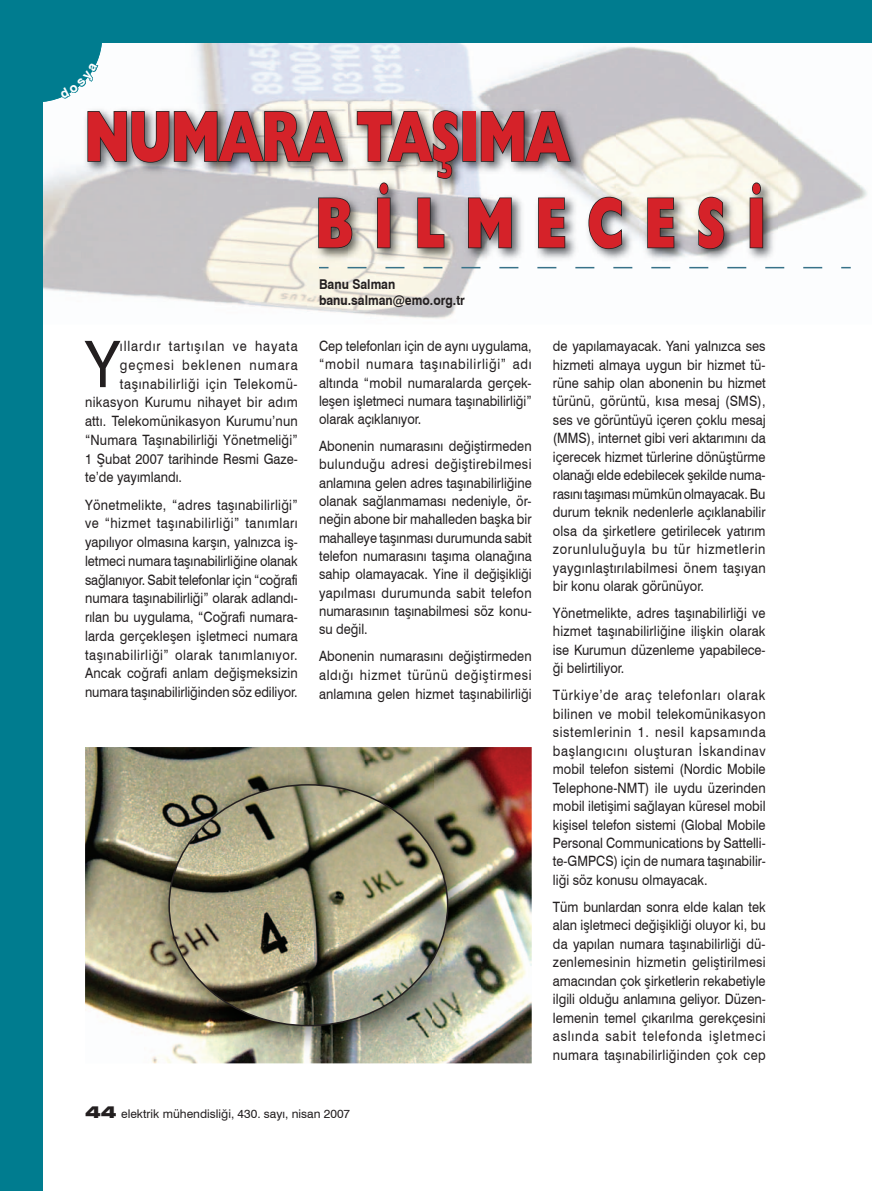
<style>
.page{position:relative;width:872px;height:1191px;background:#fff}
.page>*{position:absolute;margin:0;border:0;box-sizing:border-box;transform-origin:0 0}
.t1{font:800 72px/86.4px "Humanist 521 BT";color:#d52229;scale:.7 1}
.t2{font:64.2px "Swiss 721 BT";color:#231f20;scale:.9 1}
.t3{font:14.25px/18.5px "Swiss 721 BT";letter-spacing:.01em;color:#231f20;text-align:justify;scale:.9 1}
.t4{font:14.25px "Swiss 721 BT";letter-spacing:.07em;color:#231f20;scale:.9 1}
.t5{font:14.25px "Swiss 721 BT";letter-spacing:.045em;color:#231f20;scale:.9 1}
.t6{font:700 13.5px/16.2px "Swiss 721 BT";color:#231f20;scale:.9 1}
.t7{font:12px "Swiss 721 BT";color:#231f20}
.s1{font-weight:900;font-stretch:expanded;font-size:16.5px}
</style>
<div class="page">
<img style="left:43px;top:231px;width:808px;height:88px">
<img style="left:777px;top:120px;width:90px;height:110px">
<img style="left:200px;top:102px;width:555px;height:2px">
<svg style="left:319px;top:267px;width:531px;height:1px"></svg>
<img style="left:82px;top:104px;width:695px;height:159px">
<div style="left:462px;top:111px;width:14px;height:51px;border:2px solid #231f20"></div>
<svg style="left:480px;top:110px;width:92px;height:53px;background:#77767a"></svg>
<svg style="left:87px;top:109px;width:372px;height:140px;background:#aeadab"></svg>
<svg style="left:467px;top:197px;width:45px;height:52px;background:#717074"></svg>
<svg style="left:537px;top:197px;width:29px;height:52px;background:#808083"></svg>
<svg style="left:587px;top:196px;width:36px;height:54px;background:#97989a"></svg>
<svg style="left:646px;top:197px;width:29px;height:52px;background:#767572"></svg>
<svg style="left:697px;top:196px;width:28px;height:54px;background:#82817e"></svg>
<svg style="left:749px;top:182px;width:15px;height:67px"></svg>
<img style="left:85px;top:747px;width:447px;height:316px">
<img style="left:145px;top:760px;width:336px;height:298px">
<img style="left:169px;top:785px;width:278px;height:240px">
<div style="left:0;top:0;width:43px;height:1191px;background:#007c8f"></div>
<svg style="left:43px;top:0;width:829px;height:102px"></svg>
<h1 class="t1" style="left:316px;top:92px;width:644px;text-indent:-231px">NUMARA TAŞIMA<br>BİLMECESİ</h1>
<h2 class="t2" style="left:85px;top:325px;width:40px">Y</h2>
<p class="t4" style="left:120px;top:337px;width:199px">ıllardır tartışılan ve hayata</p>
<p class="t4" style="left:120px;top:356px;width:199px">geçmesi beklenen numara</p>
<p class="t5" style="left:120px;top:375px;width:199px">taşınabilirliği için Telekomü-</p>
<p class="t3" style="left:85px;top:393px;width:238px">nikasyon Kurumu nihayet bir adım</p>
<p class="t3" style="left:85px;top:412px;width:238px">attı. Telekomünikasyon Kurumu’nun</p>
<p class="t3" style="left:85px;top:430px;width:238px">“Numara Taşınabilirliği Yönetmeliği”</p>
<p class="t3" style="left:85px;top:449px;width:238px">1 Şubat 2007 tarihinde Resmi Gaze-</p>
<p class="t3" style="left:85px;top:468px;width:109px">te’de yayımlandı.</p>
<p class="t3" style="left:85px;top:495px;width:238px">Yönetmelikte, “adres taşınabilirliği” ve “hizmet taşınabilirliği” tanımları yapılıyor olmasına karşın, yalnızca iş&shy;letmeci numara taşınabilirliğine olanak sağlanıyor. Sabit telefonlar için “coğrafi numara taşınabilirliği” olarak adlandı&shy;rılan bu uygulama, “Coğrafi numara&shy;larda gerçekleşen işletmeci numara taşınabilirliği” olarak tanımlanıyor.<br>Ancak coğrafi anlam değişmeksizin numara taşınabilirliğinden söz ediliyor.</p>
<p class="t6" style="left:319px;top:276px;width:163px">Banu Salman banu.salman@emo.org.tr</p>
<p class="t3" style="left:319px;top:337px;width:238px">Cep telefonları için de aynı uygulama, “mobil numara taşınabilirliği” adı altında “mobil numaralarda gerçek&shy;leşen işletmeci numara taşınabilirliği” olarak açıklanıyor.</p>
<p class="t3" style="left:319px;top:437px;width:238px">Abonenin numarasını değiştirmeden bulunduğu adresi değiştirebilmesi anlamına gelen adres taşınabilirliğine olanak sağlanmaması nedeniyle, ör&shy;neğin abone bir mahalleden başka bir mahalleye taşınması durumunda sabit telefon numarasını taşıma olanağına sahip olamayacak. Yine il değişikliği yapılması durumunda sabit telefon numarasının taşınabilmesi söz konu&shy;su değil.</p>
<p class="t3" style="left:319px;top:646px;width:238px">Abonenin numarasını değiştirmeden aldığı hizmet türünü değiştirmesi anlamına gelen hizmet taşınabilirliği</p>
<p class="t7" style="left:85px;top:1106px;width:267px"><span class="s1">44</span> elektrik mühendisliği, 430. sayı, nisan 2007</p>
<p class="t3" style="left:553px;top:337px;width:238px">de yapılamayacak. Yani yalnızca ses hizmeti almaya uygun bir hizmet tü&shy;rüne sahip olan abonenin bu hizmet türünü, görüntü, kısa mesaj (SMS), ses ve görüntüyü içeren çoklu mesaj (MMS), internet gibi veri aktarımını da içerecek hizmet türlerine dönüştürme olanağı elde edebilecek şekilde numa&shy;rasını taşıması mümkün olmayacak. Bu durum teknik nedenlerle açıklanabilir olsa da şirketlere getirilecek yatırım zorunluluğuyla bu tür hizmetlerin yaygınlaştırılabilmesi önem taşıyan bir konu olarak görünüyor.</p>
<p class="t3" style="left:553px;top:603px;width:238px">Yönetmelikte, adres taşınabilirliği ve hizmet taşınabilirliğine ilişkin olarak ise Kurumun düzenleme yapabilece&shy;ği belirtiliyor.</p>
<p class="t3" style="left:553px;top:686px;width:238px">Türkiye’de araç telefonları olarak bilinen ve mobil telekomünikasyon sistemlerinin 1. nesil kapsamında başlangıcını oluşturan İskandinav mobil telefon sistemi (Nordic Mobile Telephone-NMT) ile uydu üzerinden mobil iletişimi sağlayan küresel mobil kişisel telefon sistemi (Global Mobile Personal Communications by Sattelli&shy;te-GMPCS) için de numara taşınabilir&shy;liği söz konusu olmayacak.</p>
<p class="t3" style="left:553px;top:897px;width:238px">Tüm bunlardan sonra elde kalan tek alan işletmeci değişikliği oluyor ki, bu da yapılan numara taşınabilirliği dü&shy;zenlemesinin hizmetin geliştirilmesi amacından çok şirketlerin rekabetiyle ilgili olduğu anlamına geliyor. Düzen&shy;lemenin temel çıkarılma gerekçesini aslında sabit telefonda işletmeci numara taşınabilirliğinden çok cep</p>
</div>
